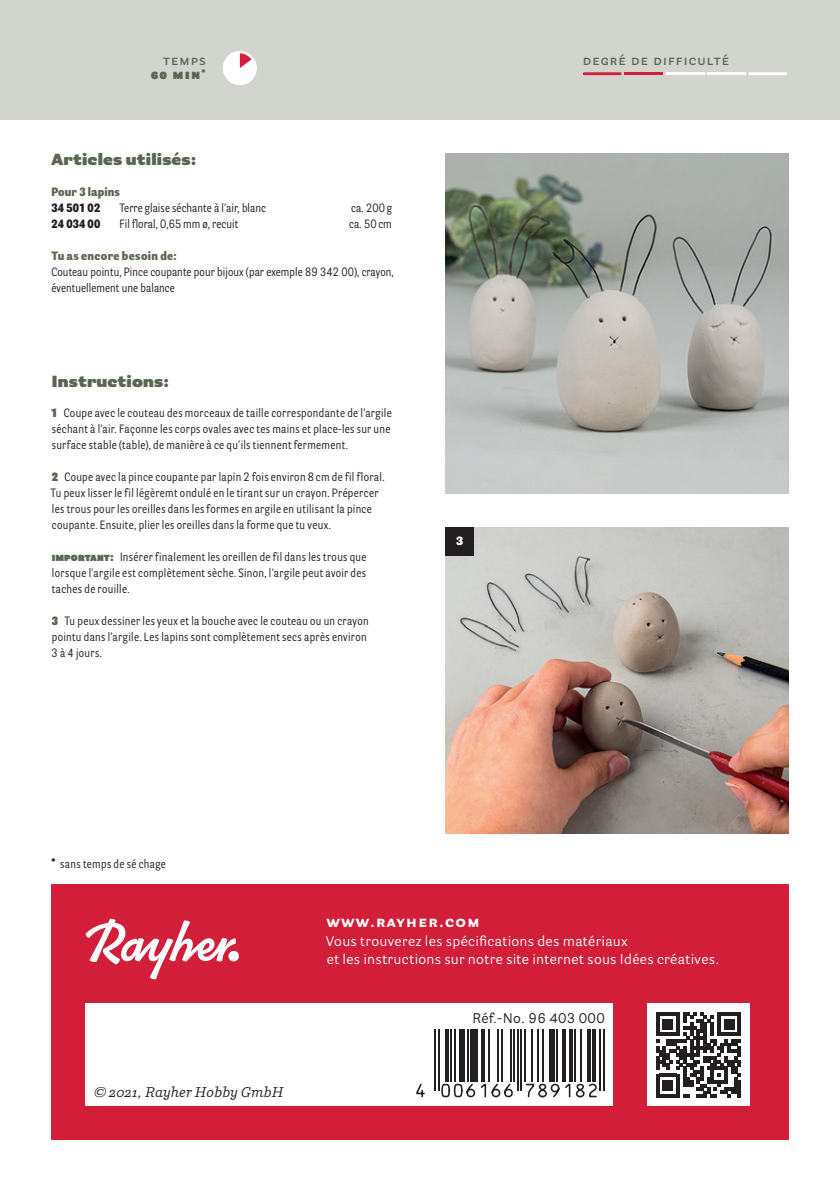
<style>
.page{position:relative;width:840px;height:1191px;background:#fff}
.page>*{position:absolute;margin:0;border:0;box-sizing:border-box;transform-origin:0 0}
.t1{font:900 16px "Parry Grotesque Pro";letter-spacing:.01em;color:#596751}
.t2{font:700 16px "Parry Grotesque Pro";letter-spacing:.08em;color:#fff}
.t3{font:14px/18px "Parry Grotesque Pro";letter-spacing:.02em;color:#fff}
.t4{font:600 14px "Parry Grotesque Pro";letter-spacing:.08em;color:#596751}
.t5{font:italic 14px "Parry Pro";letter-spacing:.01em;color:#231f20}
.t6{font:14px "Parry Grotesque Pro";letter-spacing:.02em;color:#231f20}
.t7{font:900 14px "Parry Grotesque Pro";color:#596751}
.t8{font:12px/16px "Parry Grot Con Pro";letter-spacing:.025em;color:#231f20;text-align:justify}
.t9{font:12px/16px "Parry Grot Con Pro";letter-spacing:.005em;color:#231f20}
.t10{font:900 12px "Parry Grot Con Pro";letter-spacing:.03em;color:#596751}
.t11{font:900 12px "Parry Grot Con Pro";letter-spacing:.005em;color:#231f20}
.t12{font:900 12px "Parry Grot Con Pro";letter-spacing:.005em;color:#596751}
.t13{font:900 12px "Parry Grotesque Pro";color:#fff}
.s1{font-weight:900;color:#596751}
</style>
<div class="page">
<div style="left:0;top:0;width:839px;height:119px;background:#d2d4ce"></div>
<svg style="left:582px;top:72px;width:39px;height:3px"></svg>
<hr style="left:624px;top:72px;width:38px;height:3px;background:#d21e38">
<hr style="left:665px;top:72px;width:39px;height:3px;background:#fff">
<hr style="left:706px;top:72px;width:39px;height:3px;background:#fff">
<svg style="left:748px;top:72px;width:38px;height:3px"></svg>
<div style="left:51px;top:884px;width:737px;height:256px;background:#d21e38"></div>
<div style="left:85px;top:1003px;width:528px;height:103px;background:#fff"></div>
<div style="left:647px;top:1003px;width:102px;height:103px;background:#fff"></div>
<svg style="left:656px;top:1012px;width:84px;height:85px"></svg>
<div style="left:223px;top:51px;width:34px;height:34px;background:#fff;border-radius:50%"></div>
<svg style="left:240px;top:53px;width:11px;height:15px"></svg>
<img style="left:445px;top:153px;width:343px;height:340px">
<img style="left:445px;top:527px;width:343px;height:306px">
<svg style="left:85px;top:918px;width:151px;height:61px"></svg>
<div style="left:228px;top:951px;width:11px;height:10px;background:#fff;border-radius:50%"></div>
<div style="left:445px;top:527px;width:29px;height:29px;background:#231f20"></div>
<hr style="left:434px;top:1029px;width:2px;height:61px;background:#231f20">
<hr style="left:437px;top:1029px;width:2px;height:61px;background:#231f20">
<hr style="left:445px;top:1029px;width:3px;height:52px;background:#231f20">
<hr style="left:450px;top:1029px;width:2px;height:52px;background:#231f20">
<hr style="left:454px;top:1029px;width:1px;height:52px;background:#231f20">
<div style="left:459px;top:1029px;width:5px;height:52px;background:#231f20"></div>
<hr style="left:466px;top:1029px;width:2px;height:52px;background:#231f20">
<div style="left:470px;top:1029px;width:7px;height:52px;background:#231f20"></div>
<svg style="left:481px;top:1029px;width:3px;height:52px"></svg>
<hr style="left:488px;top:1029px;width:1px;height:52px;background:#231f20">
<hr style="left:497px;top:1029px;width:1px;height:52px;background:#231f20">
<hr style="left:500px;top:1029px;width:2px;height:52px;background:#231f20">
<hr style="left:509px;top:1029px;width:2px;height:52px;background:#231f20">
<hr style="left:513px;top:1029px;width:2px;height:52px;background:#231f20">
<hr style="left:516px;top:1029px;width:2px;height:61px;background:#231f20">
<hr style="left:520px;top:1029px;width:2px;height:61px;background:#231f20">
<hr style="left:523px;top:1029px;width:2px;height:52px;background:#231f20">
<hr style="left:531px;top:1029px;width:1px;height:52px;background:#231f20">
<hr style="left:536px;top:1029px;width:2px;height:52px;background:#231f20">
<hr style="left:541px;top:1029px;width:2px;height:52px;background:#231f20">
<div style="left:549px;top:1029px;width:5px;height:52px;background:#231f20"></div>
<hr style="left:556px;top:1029px;width:2px;height:52px;background:#231f20">
<svg style="left:562px;top:1029px;width:3px;height:52px"></svg>
<svg style="left:569px;top:1029px;width:3px;height:52px"></svg>
<hr style="left:574px;top:1029px;width:1px;height:52px;background:#231f20">
<hr style="left:579px;top:1029px;width:2px;height:52px;background:#231f20">
<svg style="left:587px;top:1029px;width:3px;height:52px"></svg>
<hr style="left:592px;top:1029px;width:3px;height:52px;background:#231f20">
<hr style="left:599px;top:1029px;width:2px;height:61px;background:#231f20">
<hr style="left:602px;top:1029px;width:2px;height:61px;background:#231f20">
<svg style="left:416px;top:1082px;width:181px;height:15px"></svg>
<p class="t4" style="left:163px;top:50px;width:44px">temps</p>
<p class="t4" style="left:582px;top:50px;width:148px">degré de difficulté</p>
<p class="t7" style="left:151px;top:63px;width:56px">60 min<sup>*</sup></p>
<h1 class="t1" style="left:51px;top:148px;width:146px">Articles utilisés:</h1>
<p class="t12" style="left:51px;top:183px;width:70px">Pour 3 lapins</p>
<p class="t11" style="left:51px;top:199px;width:50px">34 501 02</p>
<p class="t9" style="left:119px;top:200px;width:148px">Terre glaise séchante à l'air, blanc</p>
<p class="t8" style="left:351px;top:200px;width:42px">ca. 200 g</p>
<p class="t11" style="left:51px;top:215px;width:50px">24 034 00</p>
<p class="t9" style="left:119px;top:216px;width:120px">Fil floral, 0,65mm ø, recuit</p>
<p class="t8" style="left:349px;top:216px;width:44px">ca. 50 cm</p>
<p class="t10" style="left:51px;top:247px;width:127px">Tu as encore besoin de:</p>
<p class="t9" style="left:51px;top:264px;width:343px">Couteau pointu, Pince coupante pour bijoux (par exemple 89 342 00), crayon, éventuellement une balance</p>
<h1 class="t1" style="left:51px;top:369px;width:119px">Instructions:</h1>
<p class="t8" style="left:51px;top:405px;width:342px"><span class="s1">1</span> Coupe avec le couteau des morceaux de taille correspondante de l’argile séchant à l’air. Façonne les corps ovales avec tes mains et place-les sur une surface stable (table), de manière à ce qu’ils tiennent fermement.</p>
<p class="t8" style="left:50px;top:469px;width:335px;text-align:left"><span class="s1">2</span> Coupe avec la pince coupante par lapin 2 fois environ 8 cm de fil floral.<br>Tu peux lisser le fil légèremt ondulé en le tirant sur un crayon. Prépercer les trous pour les oreilles dans les formes en argile en utilisant la pince coupante. Ensuite, plier les oreilles dans la forme que tu veux.</p>
<p class="t8" style="left:52px;top:549px;width:316px"><span class="s1">important:</span> Insérer finalement les oreillen de fil dans les trous que lorsque l'argile est complètement sèche. Sinon, l'argile peut avoir des taches de rouille.</p>
<p class="t8" style="left:51px;top:613px;width:318px;text-align:left"><span class="s1">3</span> Tu peux dessiner les yeux et la bouche avec le couteau ou un crayon pointu dans l’argile. Les lapins sont complètement secs après environ<br>3 à 4 jours.</p>
<p class="t13" style="left:456px;top:533px;width:9px">3</p>
<p class="t8" style="left:51px;top:855px;width:116px"><sup>*</sup> sans temps de sé chage</p>
<h1 class="t2" style="left:326px;top:910px;width:155px">www.rayher.com</h1>
<p class="t3" style="left:326px;top:932px;width:394px">Vous trouverez les spécifications des matériaux<br>et les instructions sur notre site internet sous Idées créatives.</p>
<p class="t5" style="left:94px;top:1082px;width:191px">© 2021, Rayher Hobby GmbH</p>
<p class="t6" style="left:472px;top:1008px;width:134px">Réf.-No. 96 403 000</p>
</div>
